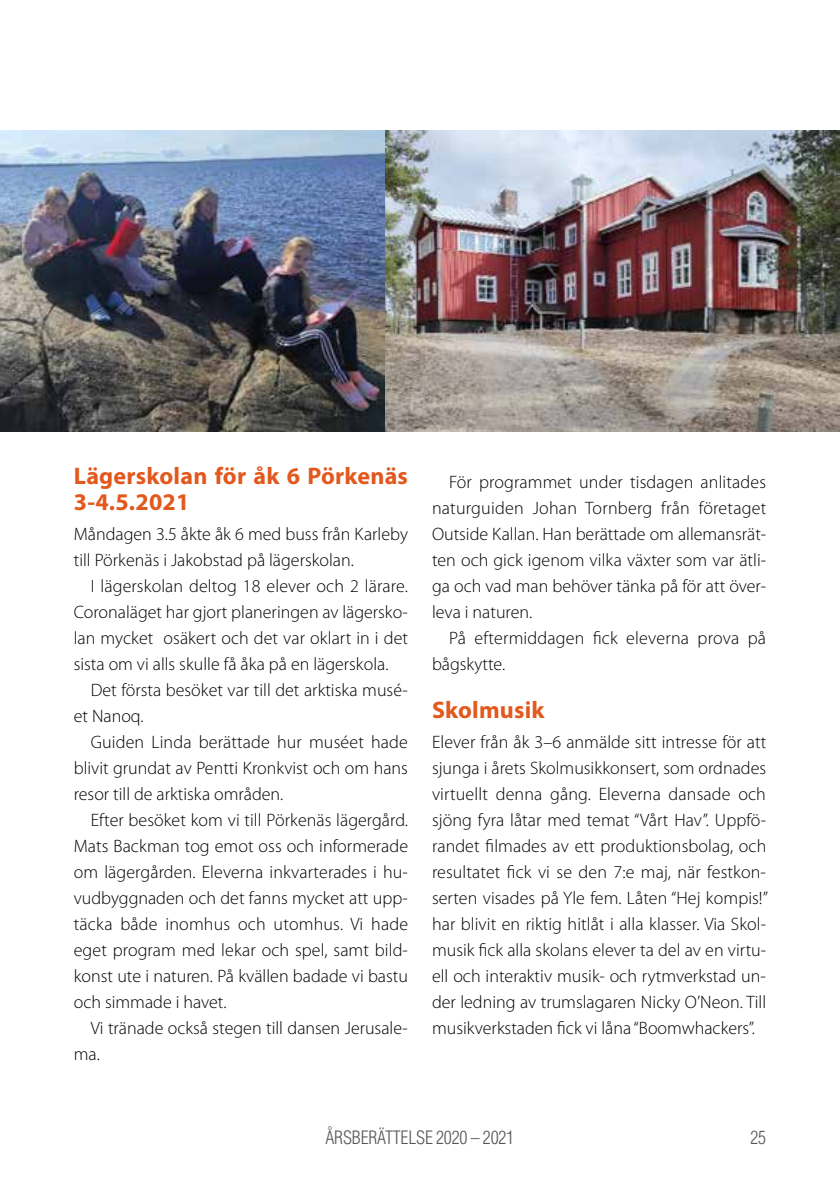
<style>
.page{position:relative;width:840px;height:1191px;background:#fff}
.page>*{position:absolute;margin:0;border:0;box-sizing:border-box;transform-origin:0 0}
.t1{font:700 24px/26px "Myriad Pro";letter-spacing:.01em;color:#e2581d}
.t2{font:300 18px/26px "Myriad Pro";color:#000;text-align:justify}
.t3{font:300 condensed 18px "Helvetica";letter-spacing:-.01em;color:#575756}
</style>
<div class="page">
<img style="left:382px;top:130px;width:457px;height:302px">
<img style="left:0;top:130px;width:385px;height:301px">
<h1 class="t1" style="left:74px;top:463px;width:335px">Lägerskolan för åk 6 Pörkenäs<br>3-4.5.2021</h1>
<p class="t2" style="left:74px;top:521px;width:335px">Måndagen 3.5 åkte åk 6 med buss från Karleby till Pörkenäs i Jakobstad på lägerskolan.</p>
<p class="t2" style="left:74px;top:573px;width:335px;text-indent:17px">I lägerskolan deltog 18 elever och 2 lärare.<br>Coronaläget har gjort planeringen av lägersko&shy;lan mycket osäkert och det var oklart in i det sista om vi alls skulle få åka på en lägerskola.</p>
<p class="t2" style="left:74px;top:677px;width:335px;text-indent:17px">Det första besöket var till det arktiska musé&shy;et Nanoq.</p>
<p class="t2" style="left:74px;top:729px;width:335px;text-indent:17px">Guiden Linda berättade hur muséet hade blivit grundat av Pentti Kronkvist och om hans resor till de arktiska områden.</p>
<p class="t2" style="left:74px;top:807px;width:335px;text-indent:17px">Efter besöket kom vi till Pörkenäs lägergård.<br>Mats Backman tog emot oss och informerade om lägergården. Eleverna inkvarterades i hu&shy;vudbyggnaden och det fanns mycket att upp&shy;täcka både inomhus och utomhus. Vi hade eget program med lekar och spel, samt bild&shy;konst ute i naturen. På kvällen badade vi bastu och simmade i havet.</p>
<p class="t2" style="left:74px;top:1015px;width:335px;text-indent:17px">Vi tränade också stegen till dansen Jerusale&shy;ma.</p>
<p class="t2" style="left:432px;top:469px;width:335px;text-indent:17px">För programmet under tisdagen anlitades naturguiden Johan Tornberg från företaget Outside Kallan. Han berättade om allemansrät&shy;ten och gick igenom vilka växter som var ätli&shy;ga och vad man behöver tänka på för att över&shy;leva i naturen.</p>
<p class="t2" style="left:432px;top:625px;width:335px;text-indent:17px">På eftermiddagen fick eleverna prova på bågskytte.</p>
<h1 class="t1" style="left:432px;top:697px;width:114px">Skolmusik</h1>
<p class="t2" style="left:432px;top:729px;width:337px">Elever från åk 3–6 anmälde sitt intresse för att sjunga i årets Skolmusikkonsert, som ordnades virtuellt denna gång. Eleverna dansade och sjöng fyra låtar med temat “Vårt Hav”. Uppfö&shy;randet filmades av ett produktionsbolag, och resultatet fick vi se den 7:e maj, när festkon&shy;serten visades på Yle fem. Låten “Hej kompis!” har blivit en riktig hitlåt i alla klasser. Via Skol&shy;musik fick alla skolans elever ta del av en virtu&shy;ell och interaktiv musik- och rytmverkstad un&shy;der ledning av trumslagaren Nicky O’Neon. Till musikverkstaden fick vi låna “Boomwhackers”.</p>
<p class="t3" style="left:325px;top:1126px;width:190px">ÅRSBERÄTTELSE 2020 – 2021</p>
<p class="t3" style="left:750px;top:1126px;width:17px">25</p>
</div>
